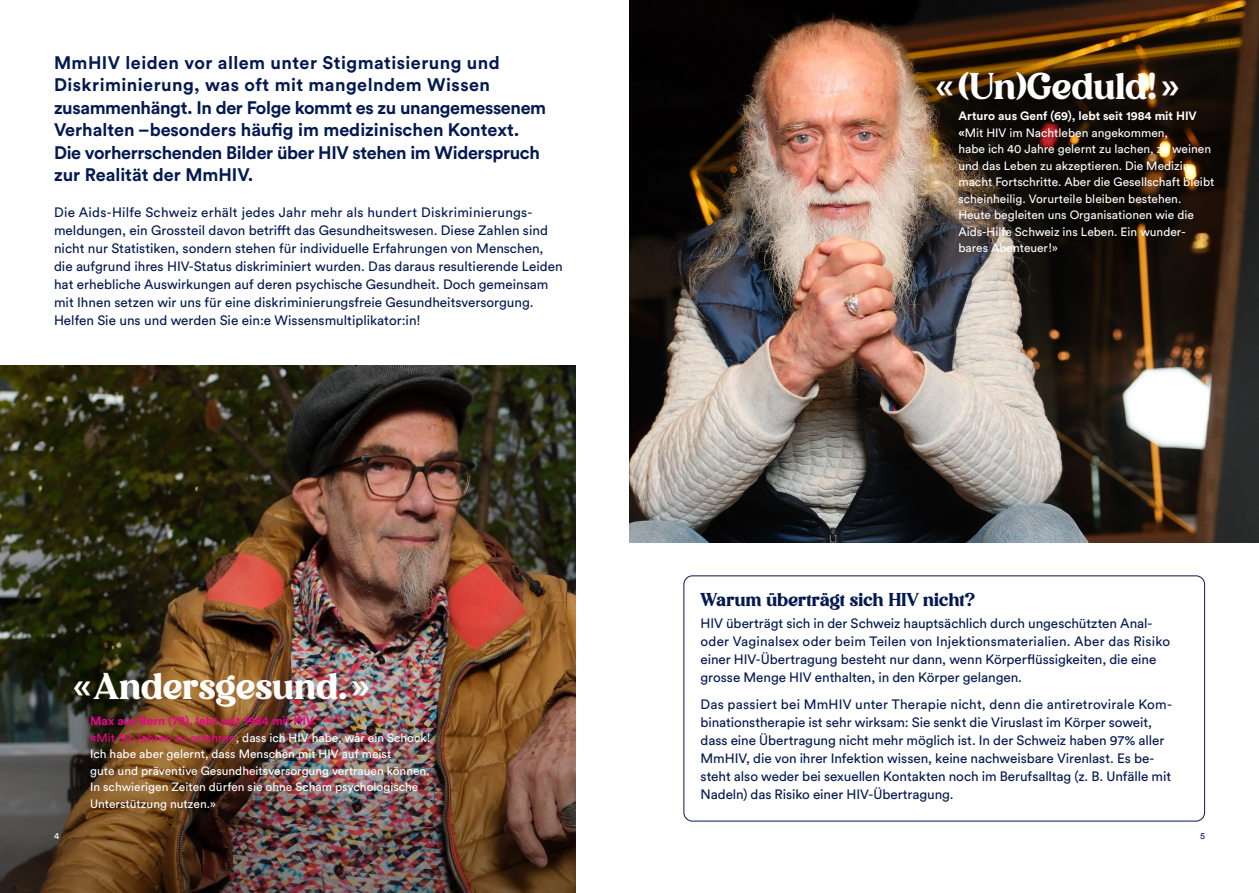
<style>
.page{position:relative;width:1259px;height:893px;background:#fff}
.page>*{position:absolute;margin:0;border:0;box-sizing:border-box;transform-origin:0 0}
.t1{font:36px "Avigea";letter-spacing:.01em;color:#fff}
.t2{font:700 18px/22.5px "Circular Std";color:#041951}
.t3{font:18px "Avigea";letter-spacing:.015em;color:#041951}
.t4{font:13.5px/18px "Circular Std";color:#041951}
.t5{font:12px/16.5px "Circular Std";color:#fff}
.t6{font:9px "Circular Std";color:#041951}
.t7{font:9px "Circular Std";color:#fff}
.s1{font-family:"Circular Std";font-weight:500}
.s2{font-weight:700;color:#ed028c}
.s3{color:#ed028c}
.s4{font-weight:700}
</style>
<div class="page">
<img style="left:0;top:366px;width:575px;height:195px">
<img style="left:0;top:561px;width:575px;height:332px">
<img style="left:629px;top:0;width:630px;height:542px">
<div style="left:683px;top:575px;width:522px;height:246px;border:1px solid #041951;border-radius:9px"></div>
<p class="t2" style="left:54px;top:51px;width:494px">MmHIV leiden vor allem unter Stigmatisierung und Diskriminierung, was oft mit mangelndem Wissen zusammenhängt. In der Folge kommt es zu unangemessenem Verhalten –besonders häufig im medizinischen Kontext.<br>Die vorherrschenden Bilder über HIV stehen im Widerspruch zur Realität der MmHIV.</p>
<p class="t4" style="left:54px;top:203px;width:510px">Die Aids-Hilfe Schweiz erhält jedes Jahr mehr als hundert Diskriminierungs&shy;meldungen, ein Grossteil davon betrifft das Gesundheitswesen. Diese Zahlen sind nicht nur Statistiken, sondern stehen für individuelle Erfahrungen von Menschen, die aufgrund ihres HIV-Status diskriminiert wurden. Das daraus resultierende Leiden hat erhebliche Auswirkungen auf deren psychische Gesundheit. Doch gemeinsam mit Ihnen setzen wir uns für eine diskriminierungsfreie Gesundheitsversorgung.<br>Helfen Sie uns und werden Sie ein:e Wissensmultiplikator:in!</p>
<p class="t7" style="left:54px;top:830px;width:7px">4</p>
<h1 class="t1" style="left:73px;top:664px;width:298px"><span class="s1">«</span>Andersgesund. <span class="s1">»</span></h1>
<p class="t5" style="left:90px;top:713px;width:342px"><span class="s2">Max aus Bern (78), lebt seit 1984 mit HIV<br>«</span><span class="s3">Mit 54 Jahren zu erfahren</span>, dass ich HIV habe, war ein Schock!<br>Ich habe aber gelernt, dass Menschen mit HIV auf meist<br>gute und präventive Gesundheitsversorgung vertrauen können.<br>In schwierigen Zeiten dürfen sie ohne Scham psychologische Unterstützung nutzen.»</p>
<h1 class="t1" style="left:935px;top:65px;width:245px"><span class="s1">«</span>(Un)Geduld! <span class="s1">»</span></h1>
<p class="t5" style="left:958px;top:108px;width:257px"><span class="s4">Arturo aus Genf (69), lebt seit 1984 mit HIV «</span>Mit HIV im Nachtleben angekommen,<br>habe ich 40 Jahre gelernt zu lachen, zu weinen und das Leben zu akzeptieren. Die Medizin macht Fortschritte. Aber die Gesellschaft bleibt scheinheilig. Vorurteile bleiben bestehen.<br>Heute begleiten uns Organisationen wie die Aids-Hilfe Schweiz ins Leben. Ein wunder&shy;bares Abenteuer!»</p>
<h2 class="t3" style="left:700px;top:589px;width:276px">Warum überträgt sich HIV nicht?</h2>
<p class="t4" style="left:700px;top:614px;width:471px">HIV überträgt sich in der Schweiz hauptsächlich durch ungeschützten Anal&shy;oder Vaginalsex oder beim Teilen von Injektionsmaterialien. Aber das Risiko einer HIV-Übertragung besteht nur dann, wenn Körperflüssigkeiten, die eine grosse Menge HIV enthalten, in den Körper gelangen.</p>
<p class="t4" style="left:700px;top:695px;width:473px">Das passiert bei MmHIV unter Therapie nicht, denn die antiretrovirale Kom&shy;binationstherapie ist sehr wirksam: Sie senkt die Viruslast im Körper soweit, dass eine Übertragung nicht mehr möglich ist. In der Schweiz haben 97% aller MmHIV, die von ihrer Infektion wissen, keine nachweisbare Virenlast. Es be&shy;steht also weder bei sexuellen Kontakten noch im Berufsalltag (z. B. Unfälle mit Nadeln) das Risiko einer HIV-Übertragung.</p>
<p class="t6" style="left:1200px;top:830px;width:6px">5</p>
</div>
